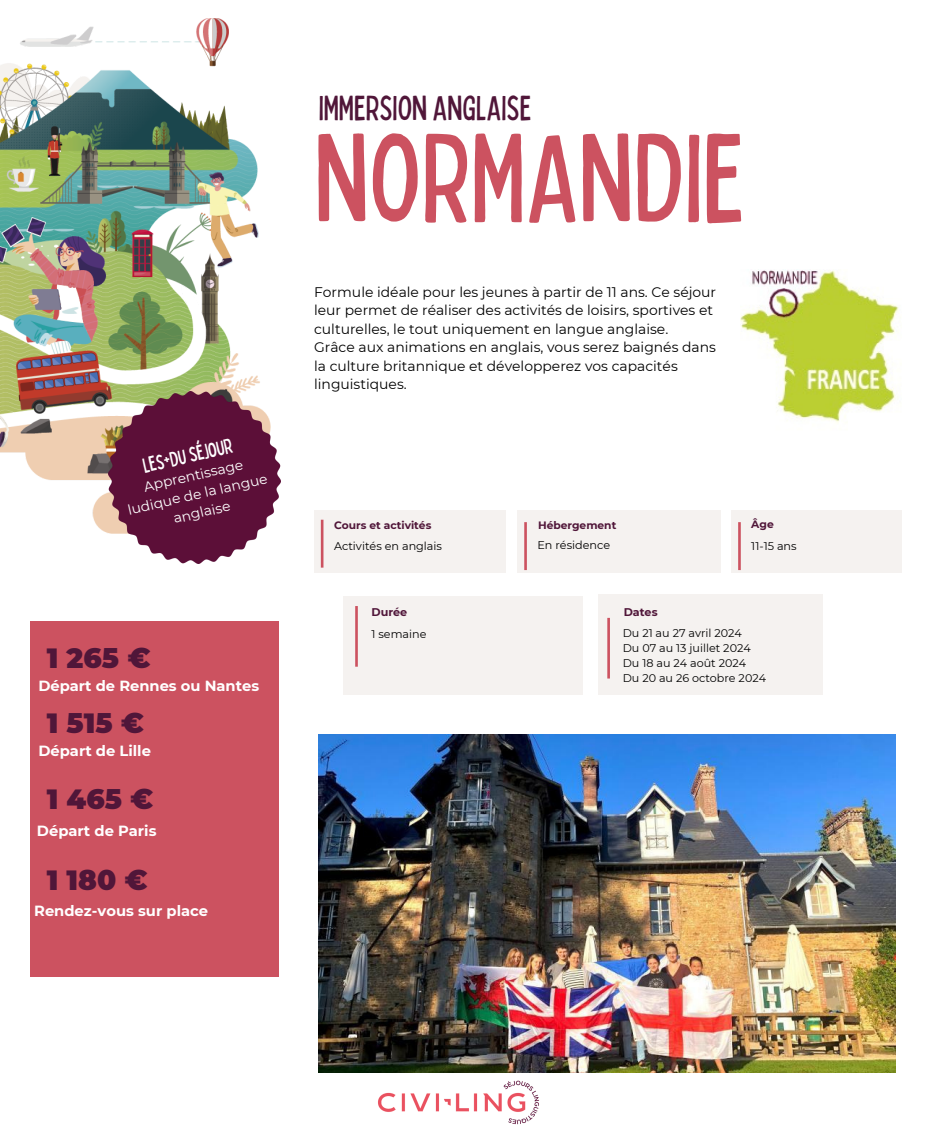
<style>
.page{position:relative;width:943px;height:1141px;background:#fff}
.page>*{position:absolute;margin:0;border:0;box-sizing:border-box;transform-origin:0 0}
.t1{font:condensed 124.95px "Bobby Jones";color:#cc5260}
.t2{font:condensed 34.65px "Bobby Jones";color:#501639}
.t3{font:900 27.82px "Montserrat";color:#501639}
.t4{font:condensed 20.82px "Bobby Jones";color:#fff}
.t5{font:700 14.7px "Montserrat";color:#fff}
.t6{font:13.83px/18.6px "Montserrat";color:#000}
.t7{font:13.83px/18.7px "Montserrat";color:#fff;text-align:center}
.t8{font:11.2px "Montserrat";color:#000}
.t9{font:700 11.2px "Montserrat";color:#501639}
.t10{font:700 10.67px "Montserrat";color:#501639}
</style>
<div class="page">
<img style="left:0;top:19px;width:260px;height:515px">
<img style="left:374px;top:1072px;width:168px;height:53px">
<div style="left:314px;top:510px;width:191px;height:63px;background:#f5f2f0"></div>
<hr style="left:321px;top:520px;width:2px;height:47px;background:#cc5260">
<div style="left:30px;top:621px;width:248px;height:355px;background:#cc5260"></div>
<img style="left:109px;top:391px;width:172px;height:172px">
<div style="left:343px;top:596px;width:239px;height:99px;background:#f5f2f0"></div>
<hr style="left:355px;top:606px;width:3px;height:60px;background:#cc5260">
<div style="left:598px;top:594px;width:225px;height:101px;background:#f5f2f0"></div>
<div style="left:517px;top:510px;width:203px;height:63px;background:#f5f2f0"></div>
<hr style="left:524px;top:522px;width:3px;height:48px;background:#cc5260">
<div style="left:731px;top:510px;width:170px;height:63px;background:#f5f2f0"></div>
<hr style="left:738px;top:522px;width:2px;height:48px;background:#cc5260">
<hr style="left:607px;top:618px;width:3px;height:60px;background:#cc5260">
<img style="left:318px;top:734px;width:577px;height:338px">
<img style="left:740px;top:269px;width:159px;height:154px">
<h3 class="t4" style="left:140px;top:452px;width:93px;rotate:-13deg">Les+du séjour</h3>
<h4 class="t7" style="left:122px;top:482px;width:144px;rotate:-13deg">Apprentissage ludique de la langue anglaise</h4>
<h1 class="t3" style="left:47px;top:641px;width:105px">1 265 €</h1>
<h2 class="t5" style="left:38px;top:676px;width:222px">Départ de Rennes ou Nantes</h2>
<h6 class="t3" style="left:47px;top:706px;width:99px">1 515 €</h6>
<p class="t5" style="left:38px;top:742px;width:114px">Départ de Lille</p>
<p class="t3" style="left:47px;top:782px;width:108px">1 465 €</p>
<p class="t5" style="left:37px;top:822px;width:121px">Départ de Paris</p>
<p class="t3" style="left:47px;top:862px;width:103px">1 180 €</p>
<p class="t5" style="left:34px;top:901px;width:175px">Rendez-vous sur place</p>
<h3 class="t2" style="left:318px;top:85px;width:214px">IMMERSION ANGLAISE</h3>
<h5 class="t1" style="left:314px;top:97px;width:431px">NORMANDIE</h5>
<h3 class="t6" style="left:314px;top:282px;width:403px">Formule idéale pour les jeunes à partir de 11 ans. Ce séjour leur permet de réaliser des activités de loisirs, sportives et culturelles, le tout uniquement en langue anglaise.<br>Grâce aux animations en anglais, vous serez baignés dans la culture britannique et développerez vos capacités linguistiques.</h3>
<h5 class="t10" style="left:334px;top:519px;width:99px">Cours et activités</h5>
<h5 class="t8" style="left:334px;top:539px;width:109px">Activités en anglais</h5>
<p class="t10" style="left:538px;top:519px;width:80px">Hébergement</p>
<p class="t8" style="left:537px;top:538px;width:74px">En résidence</p>
<p class="t10" style="left:751px;top:518px;width:24px">Âge</p>
<p class="t8" style="left:751px;top:539px;width:47px">11-15 ans</p>
<p class="t9" style="left:371px;top:605px;width:37px">Durée</p>
<p class="t8" style="left:371px;top:627px;width:56px">1 semaine</p>
<p class="t9" style="left:623px;top:605px;width:35px">Dates</p>
<p class="t8" style="left:622px;top:626px;width:121px">Du 21 au 27 avril 2024</p>
<p class="t8" style="left:622px;top:641px;width:130px">Du 07 au 13 juillet 2024</p>
<p class="t8" style="left:622px;top:656px;width:125px">Du 18 au 24 août 2024</p>
<p class="t8" style="left:622px;top:671px;width:145px">Du 20 au 26 octobre 2024</p>
</div>
